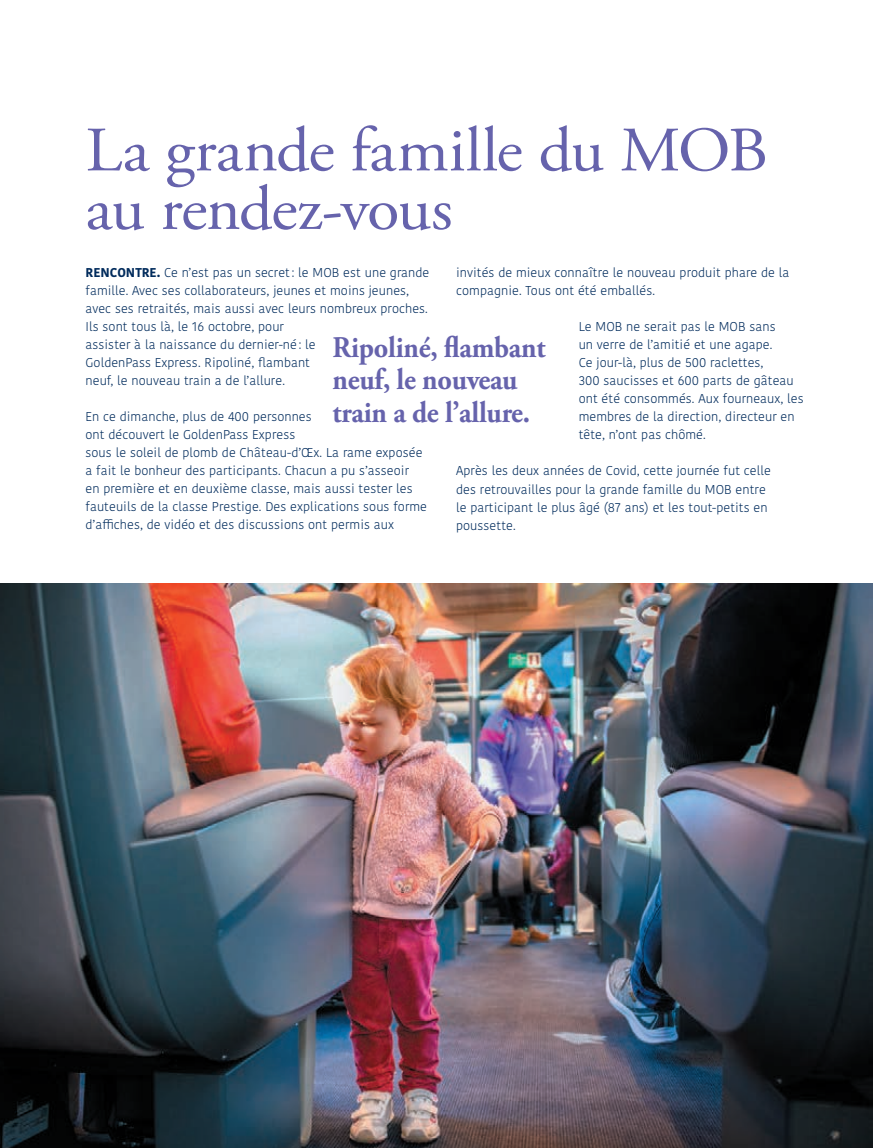
<style>
.page{position:relative;width:874px;height:1148px;background:#fff}
.page>*{position:absolute;margin:0;border:0;box-sizing:border-box;transform-origin:0 0}
.t1{font:63px/58.5px "Adobe Garamond Pro";letter-spacing:-.02em;color:#6663ac;scale:1.05 1}
.t2{font:700 30px/32.7px "Adobe Garamond Pro";letter-spacing:-.01em;color:#6663ac;scale:.94 1}
.t3{font:300 12.75px/18px "Kohinoor Bangla";letter-spacing:.005em;color:#002b5c}
.s1{font-weight:700}
</style>
<div class="page">
<img style="left:0;top:583px;width:872px;height:565px">
<h1 class="t1" style="left:85px;top:123px;width:651px">La grande famille du MOB au rendez-vous</h1>
<p class="t3" style="left:85px;top:264px;width:345px"><span class="s1">RENCONTRE.</span> Ce n’est pas un secret: le MOB est une grande famille. Avec ses collaborateurs, jeunes et moins jeunes, avec ses retraités, mais aussi avec leurs nombreux proches.<br>Ils sont tous là, le 16 octobre, pour<br>assister à la naissance du dernier-né : le<br>GoldenPass Express. Ripoliné, flambant<br>neuf, le nouveau train a de l’allure.</p>
<p class="t3" style="left:85px;top:408px;width:343px">En ce dimanche, plus de 400 personnes<br>ont découvert le GoldenPass Express<br>sous le soleil de plomb de Château-d’Œx. La rame exposée a fait le bonheur des participants. Chacun a pu s’asseoir<br>en première et en deuxième classe, mais aussi tester les fauteuils de la classe Prestige. Des explications sous forme d’affiches, de vidéo et des discussions ont permis aux</p>
<p class="t3" style="left:456px;top:264px;width:335px">invités de mieux connaître le nouveau produit phare de la compagnie. Tous ont été emballés.</p>
<p class="t3" style="left:578px;top:318px;width:227px">Le MOB ne serait pas le MOB sans<br>un verre de l’amitié et une agape.<br>Ce jour-là, plus de 500 raclettes,<br>300 saucisses et 600 parts de gâteau ont été consommés. Aux fourneaux, les membres de la direction, directeur en tête, n’ont pas chômé.</p>
<p class="t3" style="left:456px;top:462px;width:316px">Après les deux années de Covid, cette journée fut celle des retrouvailles pour la grande famille du MOB entre le participant le plus âgé (87 ans) et les tout-petits en poussette.</p>
<h2 class="t2" style="left:332px;top:331px;width:228px">Ripoliné, flambant neuf, le nouveau train a de l’allure.</h2>
</div>
